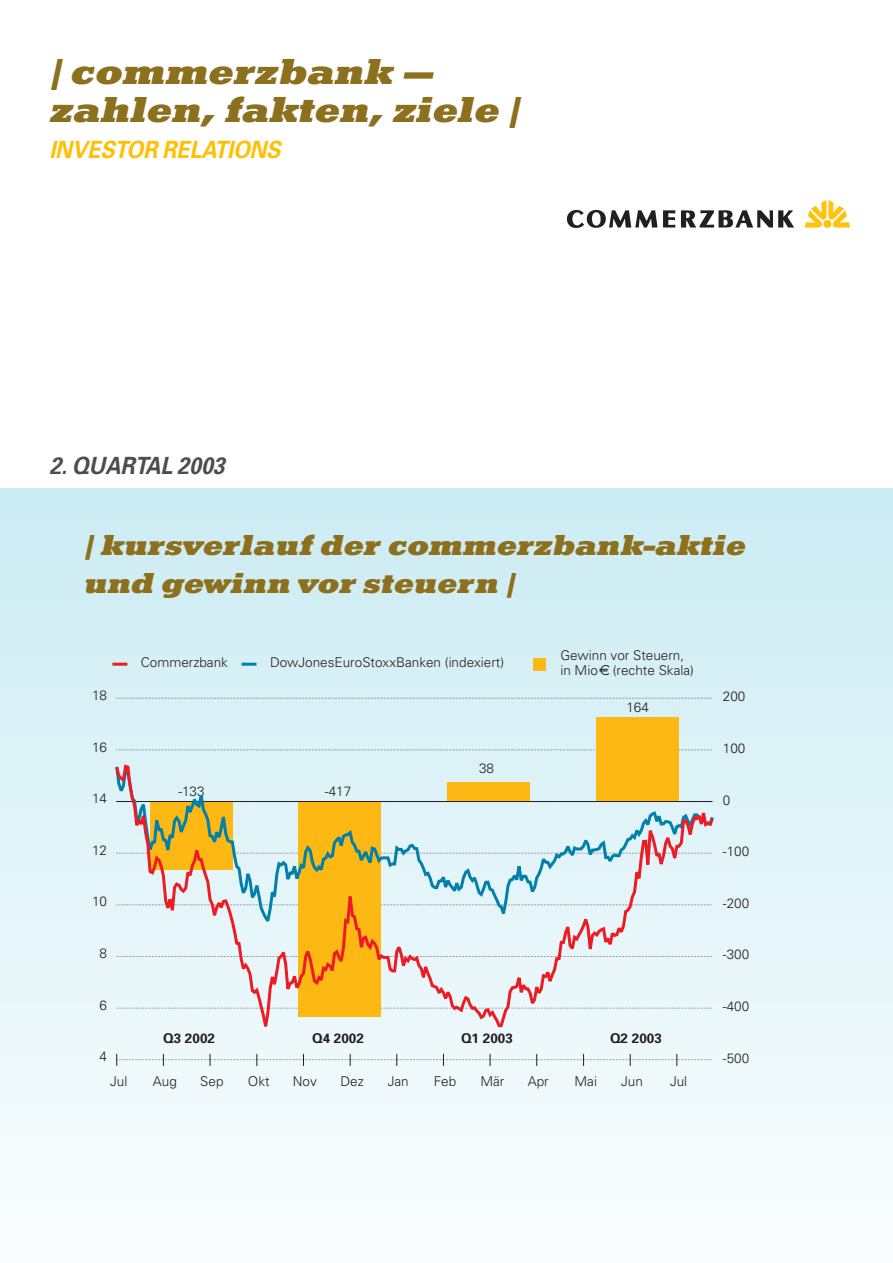
<style>
.page{position:relative;width:893px;height:1263px;background:#fff}
.page>*{position:absolute;margin:0;border:0;box-sizing:border-box;transform-origin:0 0}
.t1{font:37.5px/37.5px "Commerzbank Head";color:#8c701e}
.t2{font:700 37.5px "Commerzbank Caps";color:#ffbf04}
.t3{font:700 37.5px "Commerzbank Caps";color:#4d4d4d}
.t4{font:30px/37.5px "Commerzbank Head";color:#8c701e}
.t5{font:300 13.5px/15px "Univers";color:#231f20}
.t6{font:700 13.5px "Univers";color:#231f20}
.t7{font:13.5px "Euro Logo";color:#000}
</style>
<div class="page">
<div style="left:0;top:489px;width:892px;height:16px;background:#ccecf4"></div>
<div style="left:0;top:503px;width:892px;height:19px;background:#cdecf4"></div>
<div style="left:0;top:520px;width:892px;height:18px;background:#ceedf4"></div>
<div style="left:0;top:536px;width:892px;height:19px;background:#cfedf4"></div>
<div style="left:0;top:553px;width:892px;height:19px;background:#d0edf4"></div>
<div style="left:0;top:569px;width:892px;height:19px;background:#d1eef5"></div>
<div style="left:0;top:586px;width:892px;height:19px;background:#d2eef5"></div>
<div style="left:0;top:603px;width:892px;height:18px;background:#d3eff5"></div>
<div style="left:0;top:619px;width:892px;height:19px;background:#d4eff5"></div>
<div style="left:0;top:636px;width:892px;height:19px;background:#d5eff6"></div>
<div style="left:0;top:653px;width:892px;height:18px;background:#d6f0f6"></div>
<div style="left:0;top:669px;width:892px;height:19px;background:#d7f0f6"></div>
<div style="left:0;top:686px;width:892px;height:19px;background:#d8f0f6"></div>
<div style="left:0;top:702px;width:892px;height:19px;background:#d9f1f6"></div>
<div style="left:0;top:719px;width:892px;height:19px;background:#daf1f7"></div>
<div style="left:0;top:736px;width:892px;height:18px;background:#dbf2f7"></div>
<div style="left:0;top:752px;width:892px;height:19px;background:#dcf2f7"></div>
<div style="left:0;top:769px;width:892px;height:19px;background:#ddf2f7"></div>
<div style="left:0;top:786px;width:892px;height:18px;background:#def3f8"></div>
<div style="left:0;top:802px;width:892px;height:19px;background:#dff3f8"></div>
<div style="left:0;top:819px;width:892px;height:19px;background:#e0f3f8"></div>
<div style="left:0;top:835px;width:892px;height:19px;background:#e1f4f8"></div>
<div style="left:0;top:852px;width:892px;height:19px;background:#e2f4f9"></div>
<div style="left:0;top:869px;width:892px;height:18px;background:#e3f5f9"></div>
<div style="left:0;top:885px;width:892px;height:19px;background:#e4f5f9"></div>
<div style="left:0;top:902px;width:892px;height:19px;background:#e5f5f9"></div>
<div style="left:0;top:919px;width:892px;height:18px;background:#e6f6f9"></div>
<div style="left:0;top:935px;width:892px;height:19px;background:#e7f6fa"></div>
<div style="left:0;top:952px;width:892px;height:18px;background:#e8f6fa"></div>
<div style="left:0;top:968px;width:892px;height:19px;background:#e9f7fa"></div>
<div style="left:0;top:985px;width:892px;height:19px;background:#eaf7fa"></div>
<div style="left:0;top:1002px;width:892px;height:18px;background:#ebf8fb"></div>
<div style="left:0;top:1018px;width:892px;height:19px;background:#ecf8fb"></div>
<div style="left:0;top:1035px;width:892px;height:19px;background:#edf8fb"></div>
<div style="left:0;top:1051px;width:892px;height:19px;background:#eef9fb"></div>
<div style="left:0;top:1068px;width:892px;height:19px;background:#eff9fb"></div>
<div style="left:0;top:1085px;width:892px;height:18px;background:#f0f9fc"></div>
<div style="left:0;top:1101px;width:892px;height:19px;background:#f1fafc"></div>
<div style="left:0;top:1118px;width:892px;height:19px;background:#f2fafc"></div>
<div style="left:0;top:1135px;width:892px;height:18px;background:#f3fbfc"></div>
<div style="left:0;top:1151px;width:892px;height:19px;background:#f4fbfd"></div>
<div style="left:0;top:1168px;width:892px;height:19px;background:#f5fbfd"></div>
<div style="left:0;top:1184px;width:892px;height:19px;background:#f6fcfd"></div>
<div style="left:0;top:1201px;width:892px;height:19px;background:#f7fcfd"></div>
<div style="left:0;top:1218px;width:892px;height:18px;background:#f8fcfe"></div>
<div style="left:0;top:1234px;width:892px;height:19px;background:#f9fdfe"></div>
<div style="left:0;top:1251px;width:892px;height:12px;background:#fafdfe"></div>
<svg style="left:567px;top:209px;width:90px;height:19px"></svg>
<svg style="left:663px;top:210px;width:12px;height:18px"></svg>
<svg style="left:681px;top:210px;width:113px;height:18px"></svg>
<svg style="left:804px;top:200px;width:46px;height:28px"></svg>
<svg style="left:116px;top:749px;width:596px;height:1px"></svg>
<svg style="left:116px;top:698px;width:596px;height:1px"></svg>
<div style="left:596px;top:717px;width:83px;height:85px;background:#fdb813"></div>
<div style="left:533px;top:659px;width:12px;height:12px;background:#fdb813"></div>
<svg style="left:116px;top:1054px;width:596px;height:12px"></svg>
<svg style="left:115px;top:764px;width:599px;height:264px"></svg>
<hr style="left:241px;top:663px;width:15px;height:3px;background:#0080aa">
<hr style="left:112px;top:663px;width:15px;height:3px;background:#ed1c24">
<h1 class="t1" style="left:51px;top:57px;width:472px">‡ commerzbank – zahlen, fakten, ziele ‡</h1>
<h1 class="t2" style="left:51px;top:123px;width:232px">INVESTOR reLATIONS</h1>
<h1 class="t3" style="left:51px;top:439px;width:177px">2. quartal 2003</h1>
<h2 class="t4" style="left:85px;top:529px;width:663px">‡ kursverlauf der commerzbank-aktie und gewinn vor steuern ‡</h2>
<p class="t5" style="left:92px;top:689px;width:17px">18</p>
<p class="t5" style="left:92px;top:741px;width:17px">16</p>
<p class="t5" style="left:92px;top:792px;width:17px">14</p>
<p class="t5" style="left:92px;top:844px;width:17px">12</p>
<p class="t5" style="left:92px;top:895px;width:17px">10</p>
<p class="t5" style="left:99px;top:947px;width:9px">8</p>
<p class="t5" style="left:99px;top:999px;width:9px">6</p>
<p class="t5" style="left:99px;top:1050px;width:9px">4</p>
<p class="t5" style="left:141px;top:656px;width:89px">Commerzbank</p>
<p class="t5" style="left:270px;top:656px;width:236px">DowJonesEuroStoxxBanken (indexiert)</p>
<p class="t5" style="left:178px;top:785px;width:28px">-133</p>
<p class="t5" style="left:325px;top:785px;width:28px">-417</p>
<p class="t5" style="left:479px;top:762px;width:17px">38</p>
<p class="t5" style="left:560px;top:649px;width:135px">Gewinn vor Steuern, in Mio (rechte Skala)</p>
<p class="t7" style="left:599px;top:665px;width:12px">h</p>
<p class="t5" style="left:626px;top:701px;width:24px">164</p>
<p class="t6" style="left:163px;top:1034px;width:53px">Q3 2002</p>
<p class="t6" style="left:312px;top:1034px;width:53px">Q4 2002</p>
<p class="t6" style="left:461px;top:1034px;width:53px">Q1 2003</p>
<p class="t6" style="left:610px;top:1034px;width:53px">Q2 2003</p>
<p class="t5" style="left:110px;top:1075px;width:19px">Jul</p>
<p class="t5" style="left:153px;top:1075px;width:26px">Aug</p>
<p class="t5" style="left:200px;top:1075px;width:25px">Sep</p>
<p class="t5" style="left:248px;top:1075px;width:23px">Okt</p>
<p class="t5" style="left:293px;top:1075px;width:26px">Nov</p>
<p class="t5" style="left:340px;top:1075px;width:25px">Dez</p>
<p class="t5" style="left:388px;top:1075px;width:23px">Jan</p>
<p class="t5" style="left:433px;top:1075px;width:24px">Feb</p>
<p class="t5" style="left:480px;top:1075px;width:25px">Mär</p>
<p class="t5" style="left:527px;top:1075px;width:23px">Apr</p>
<p class="t5" style="left:574px;top:1075px;width:24px">Mai</p>
<p class="t5" style="left:621px;top:1075px;width:23px">Jun</p>
<p class="t5" style="left:670px;top:1075px;width:19px">Jul</p>
<p class="t5" style="left:723px;top:690px;width:24px">200</p>
<p class="t5" style="left:723px;top:742px;width:24px">100</p>
<p class="t5" style="left:723px;top:794px;width:9px">0</p>
<p class="t5" style="left:723px;top:845px;width:28px">-100</p>
<p class="t5" style="left:723px;top:897px;width:28px">-200</p>
<p class="t5" style="left:723px;top:948px;width:28px">-300</p>
<p class="t5" style="left:723px;top:1000px;width:28px">-400</p>
<p class="t5" style="left:723px;top:1052px;width:28px">-500</p>
</div>
